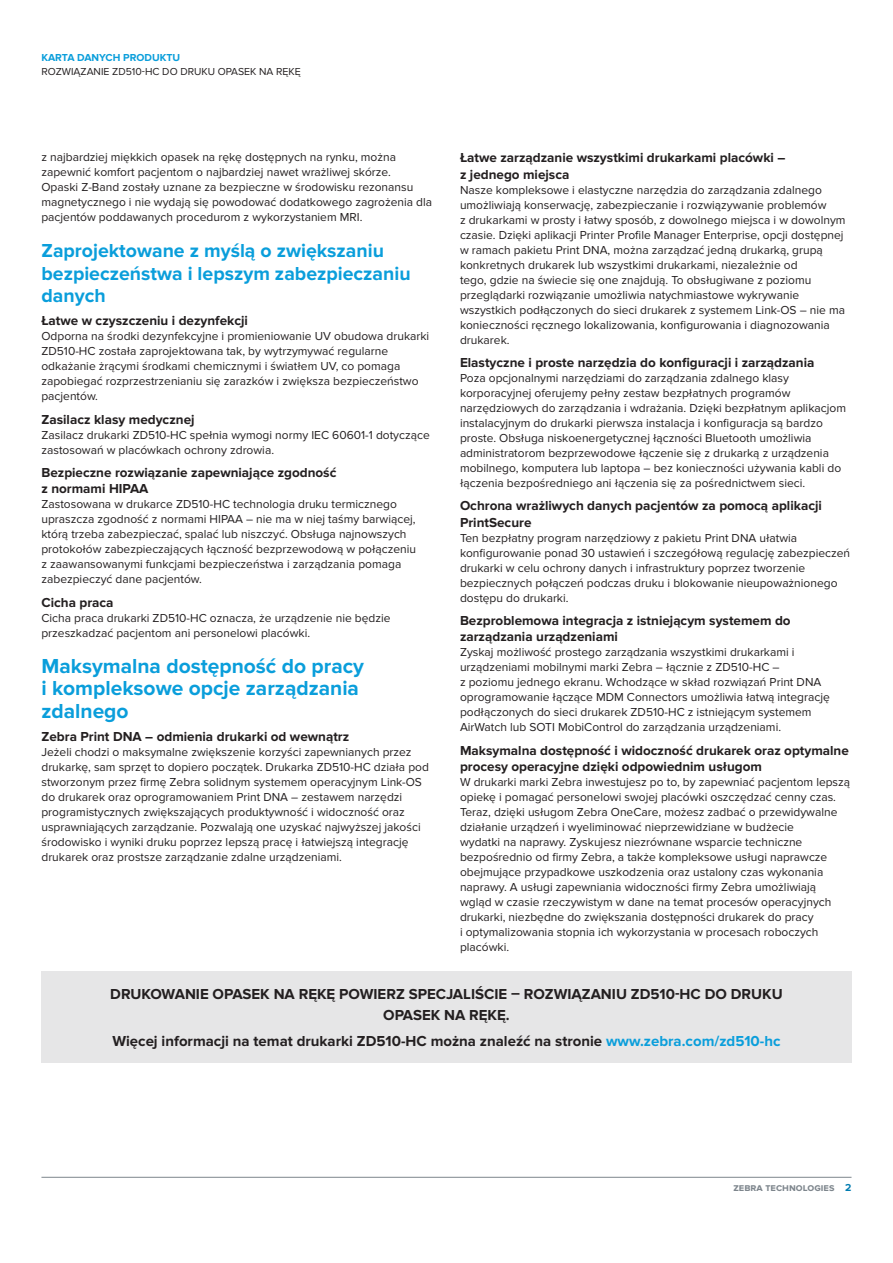
<style>
.page{position:relative;width:893px;height:1263px;background:#fff}
.page>*{position:absolute;margin:0;border:0;box-sizing:border-box;transform-origin:0 0}
.Body{font:700 21px/22.5px "Proxima Nova";color:#0a9edb}
.Body-2{font:700 19.5px/22.5px "Proxima Nova";color:#0a9edb}
.CTA-Call_To_Action{font:700 15px "Proxima Nova";color:#231f20}
.CTA-Market_Statement{font:700 15px/21px "Proxima Nova";color:#231f20;text-align:center}
.Subhead_1-body_copy{font:700 13.5px/16.5px "Proxima Nova";color:#231f20}
.Body-3{font:700 13.5px/16.5px "Proxima Nova";color:#231f20}
.Body-4{font:12px/15px "Proxima Nova";color:#231f20}
.t1{font:10.5px "Proxima Nova";color:#231f20}
.Collateral_Type{font:700 10.5px "Proxima Nova";color:#0a9edb}
.Footer_Right{font:700 10.5px "Proxima Nova";color:#7e868d}
.s1{color:#0a9edb}
.s2{color:#007cb1}
</style>
<div class="page">
<hr style="left:41px;top:1177px;width:810px;height:1px;background:#7e868d">
<div style="left:41px;top:971px;width:810px;height:92px;background:#e6e6e7"></div>
<p class="Collateral_Type" style="left:41px;top:51px;width:140px">KARTA DANYCH PRODUKTU</p>
<p class="t1" style="left:41px;top:66px;width:261px">ROZWIĄZANIE ZD510-HC DO DRUKU OPASEK NA RĘKĘ</p>
<p class="Body-4" style="left:41px;top:150px;width:392px">z najbardziej miękkich opasek na rękę dostępnych na rynku, można zapewnić komfort pacjentom o najbardziej nawet wrażliwej skórze.<br>Opaski Z-Band zostały uznane za bezpieczne w środowisku rezonansu magnetycznego i nie wydają się powodować dodatkowego zagrożenia dla pacjentów poddawanych procedurom z wykorzystaniem MRI.</p>
<p class="Body-2" style="left:41px;top:240px;width:371px">Zaprojektowane z myślą o zwiększaniu bezpieczeństwa i lepszym zabezpieczaniu danych</p>
<p class="Subhead_1-body_copy" style="left:41px;top:313px;width:208px">Łatwe w czyszczeniu i dezynfekcji</p>
<p class="Body-4" style="left:41px;top:329px;width:389px">Odporna na środki dezynfekcyjne i promieniowanie UV obudowa drukarki ZD510-HC została zaprojektowana tak, by wytrzymywać regularne odkażanie żrącymi środkami chemicznymi i światłem UV, co pomaga zapobiegać rozprzestrzenianiu się zarazków i zwiększa bezpieczeństwo pacjentów.</p>
<p class="Subhead_1-body_copy" style="left:41px;top:411px;width:155px">Zasilacz klasy medycznej</p>
<p class="Body-4" style="left:41px;top:427px;width:390px">Zasilacz drukarki ZD510-HC spełnia wymogi normy IEC 60601-1 dotyczące zastosowań w placówkach ochrony zdrowia.</p>
<p class="Subhead_1-body_copy" style="left:41px;top:464px;width:296px">Bezpieczne rozwiązanie zapewniające zgodność z normami HIPAA</p>
<p class="Body-4" style="left:41px;top:497px;width:376px">Zastosowana w drukarce ZD510-HC technologia druku termicznego upraszcza zgodność z normami HIPAA – nie ma w niej taśmy barwiącej, którą trzeba zabezpieczać, spalać lub niszczyć. Obsługa najnowszych protokołów zabezpieczających łączność bezprzewodową w połączeniu z zaawansowanymi funkcjami bezpieczeństwa i zarządzania pomaga zabezpieczyć dane pacjentów.</p>
<p class="Subhead_1-body_copy" style="left:41px;top:594px;width:74px">Cicha praca</p>
<p class="Body-4" style="left:41px;top:610px;width:351px">Cicha praca drukarki ZD510-HC oznacza, że urządzenie nie będzie przeszkadzać pacjentom ani personelowi placówki.</p>
<p class="Body" style="left:41px;top:655px;width:324px">Maksymalna dostępność do pracy i kompleksowe opcje zarządzania zdalnego</p>
<p class="Subhead_1-body_copy" style="left:41px;top:728px;width:309px">Zebra Print DNA – odmienia drukarki od wewnątrz</p>
<p class="Body-4" style="left:41px;top:745px;width:389px">Jeżeli chodzi o maksymalne zwiększenie korzyści zapewnianych przez drukarkę, sam sprzęt to dopiero początek. Drukarka ZD510-HC działa pod stworzonym przez firmę Zebra solidnym systemem operacyjnym Link-OS do drukarek oraz oprogramowaniem Print DNA – zestawem narzędzi programistycznych zwiększających produktywność i widoczność oraz usprawniających zarządzanie. Pozwalają one uzyskać najwyższej jakości środowisko i wyniki druku poprzez lepszą pracę i łatwiejszą integrację drukarek oraz prostsze zarządzanie zdalne urządzeniami.</p>
<p class="Subhead_1-body_copy" style="left:460px;top:150px;width:327px">Łatwe zarządzanie wszystkimi drukarkami placówki – z jednego miejsca</p>
<p class="Body-4" style="left:460px;top:182px;width:387px">Nasze kompleksowe i elastyczne narzędzia do zarządzania zdalnego umożliwiają konserwację, zabezpieczanie i rozwiązywanie problemów<br>z drukarkami w prosty i łatwy sposób, z dowolnego miejsca i w dowolnym czasie. Dzięki aplikacji Printer Profile Manager Enterprise, opcji dostępnej w ramach pakietu Print DNA, można zarządzać jedną drukarką, grupą konkretnych drukarek lub wszystkimi drukarkami, niezależnie od<br>tego, gdzie na świecie się one znajdują. To obsługiwane z poziomu przeglądarki rozwiązanie umożliwia natychmiastowe wykrywanie wszystkich podłączonych do sieci drukarek z systemem Link-OS – nie ma konieczności ręcznego lokalizowania, konfigurowania i diagnozowania drukarek.</p>
<p class="Subhead_1-body_copy" style="left:460px;top:354px;width:356px">Elastyczne i proste narzędzia do konfiguracji i zarządzania</p>
<p class="Body-4" style="left:460px;top:371px;width:388px">Poza opcjonalnymi narzędziami do zarządzania zdalnego klasy korporacyjnej oferujemy pełny zestaw bezpłatnych programów narzędziowych do zarządzania i wdrażania. Dzięki bezpłatnym aplikacjom instalacyjnym do drukarki pierwsza instalacja i konfiguracja są bardzo proste. Obsługa niskoenergetycznej łączności Bluetooth umożliwia administratorom bezprzewodowe łączenie się z drukarką z urządzenia mobilnego, komputera lub laptopa – bez konieczności używania kabli do łączenia bezpośredniego ani łączenia się za pośrednictwem sieci.</p>
<p class="Subhead_1-body_copy" style="left:460px;top:498px;width:363px">Ochrona wrażliwych danych pacjentów za pomocą aplikacji<br>PrintSecure</p>
<p class="Body-4" style="left:460px;top:530px;width:392px">Ten bezpłatny program narzędziowy z pakietu Print DNA ułatwia konfigurowanie ponad 30 ustawień i szczegółową regulację zabezpieczeń drukarki w celu ochrony danych i infrastruktury poprzez tworzenie bezpiecznych połączeń podczas druku i blokowanie nieupoważnionego dostępu do drukarki.</p>
<p class="Body-3" style="left:460px;top:612px;width:332px">Bezproblemowa integracja z istniejącym systemem do zarządzania urządzeniami</p>
<p class="Body-4" style="left:460px;top:645px;width:371px">Zyskaj możliwość prostego zarządzania wszystkimi drukarkami i urządzeniami mobilnymi marki Zebra – łącznie z ZD510-HC –<br>z poziomu jednego ekranu. Wchodzące w skład rozwiązań Print DNA oprogramowanie łączące MDM Connectors umożliwia łatwą integrację podłączonych do sieci drukarek ZD510-HC z istniejącym systemem AirWatch lub SOTI MobiControl do zarządzania urządzeniami.</p>
<p class="Subhead_1-body_copy" style="left:460px;top:742px;width:390px">Maksymalna dostępność i widoczność drukarek oraz optymalne procesy operacyjne dzięki odpowiednim usługom</p>
<p class="Body-4" style="left:460px;top:775px;width:392px">W drukarki marki Zebra inwestujesz po to, by zapewniać pacjentom lepszą opiekę i pomagać personelowi swojej placówki oszczędzać cenny czas.<br>Teraz, dzięki usługom Zebra OneCare, możesz zadbać o przewidywalne działanie urządzeń i wyeliminować nieprzewidziane w budżecie<br>wydatki na naprawy. Zyskujesz niezrównane wsparcie techniczne bezpośrednio od firmy Zebra, a także kompleksowe usługi naprawcze obejmujące przypadkowe uszkodzenia oraz ustalony czas wykonania naprawy. A usługi zapewniania widoczności firmy Zebra umożliwiają wgląd w czasie rzeczywistym w dane na temat procesów operacyjnych drukarki, niezbędne do zwiększania dostępności drukarek do pracy<br>i optymalizowania stopnia ich wykorzystania w procesach roboczych placówki.</p>
<p class="CTA-Market_Statement" style="left:110px;top:983px;width:674px">DRUKOWANIE OPASEK NA RĘKĘ POWIERZ SPECJALIŚCIE – ROZWIĄZANIU ZD510-HC DO DRUKU<br>OPASEK NA RĘKĘ.</p>
<p class="CTA-Call_To_Action" style="left:112px;top:1032px;width:670px">Więcej informacji na temat drukarki ZD510-HC można znaleźć na stronie <span class="s1">www.zebra.com/zd510-hc</span></p>
<p class="Footer_Right" style="left:733px;top:1181px;width:120px">zebra technologies <span class="s2">2</span></p>
</div>
